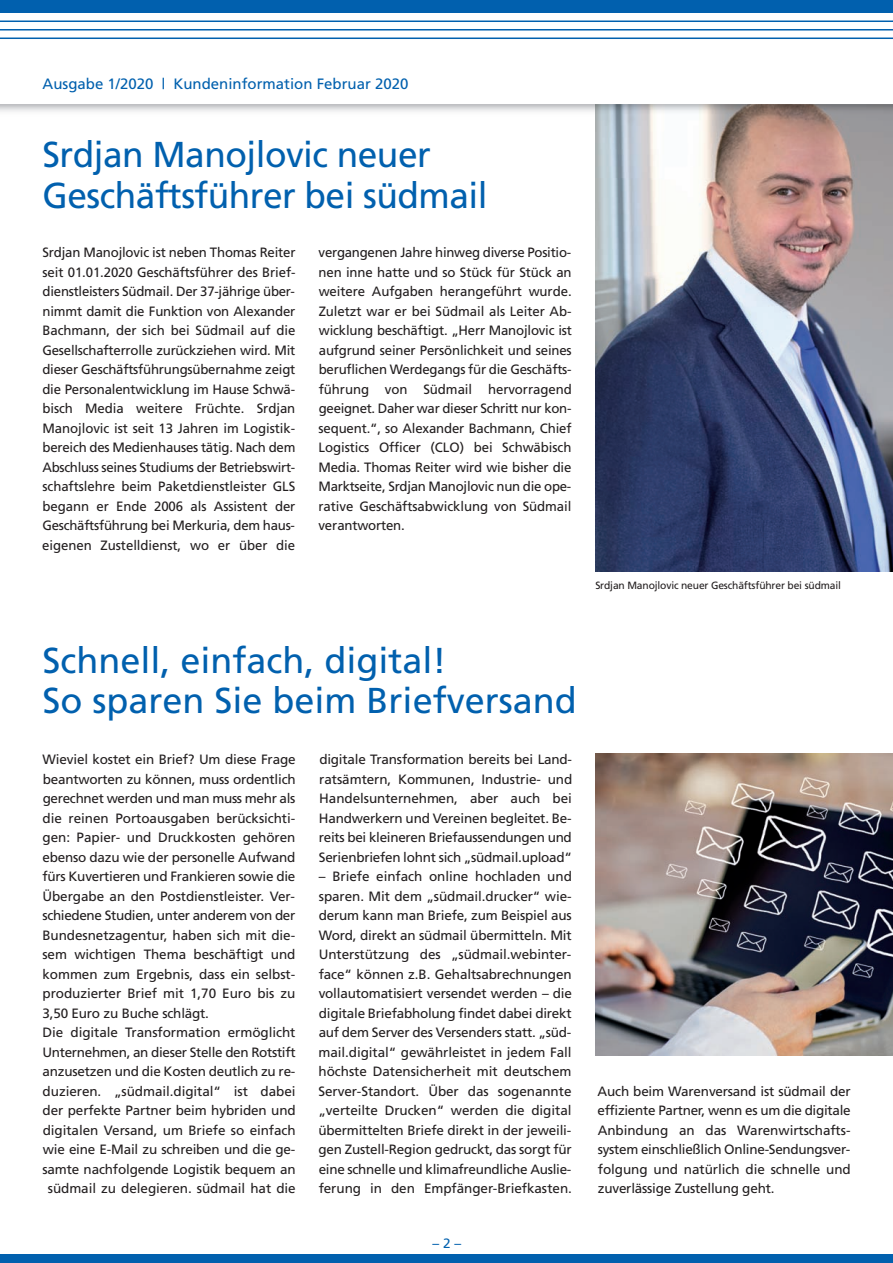
<style>
.page{position:relative;width:893px;height:1263px;background:#fff}
.page>*{position:absolute;margin:0;border:0;box-sizing:border-box;transform-origin:0 0}
.t1{font:36px/40.5px "Frutiger";letter-spacing:-.01em;color:#0160ae}
.t2{font:15px "Frutiger";color:#0160ae}
.t3{font:13.5px/19.5px "Frutiger";letter-spacing:-.01em;color:#231f20;text-align:justify}
.t4{font:13.5px "Frutiger";color:#0160ae}
.t5{font:10.5px "Frutiger";letter-spacing:-.015em;color:#231f20}
</style>
<div class="page">
<img style="left:595px;top:178px;width:298px;height:393px">
<img style="left:595px;top:161px;width:298px;height:17px">
<svg style="left:0;top:104px;width:893px;height:57px"></svg>
<div style="left:0;top:0;width:893px;height:13px;background:#0160ae"></div>
<hr style="left:0;top:21px;width:893px;height:1px;background:#0160ae">
<hr style="left:0;top:29px;width:893px;height:2px;background:#0160ae">
<hr style="left:0;top:38px;width:893px;height:1px;background:#0160ae">
<div style="left:0;top:1254px;width:893px;height:9px;background:#0160ae"></div>
<img style="left:595px;top:753px;width:298px;height:303px">
<p class="t2" style="left:43px;top:77px;width:367px">Ausgabe 1/2020 | Kundeninformation Februar 2020</p>
<h1 class="t1" style="left:43px;top:137px;width:446px">Srdjan Manojlovic neuer<br>Geschäftsführer bei südmail</h1>
<p class="t3" style="left:42px;top:244px;width:255px">Srdjan Manojlovic ist neben Thomas Reiter seit 01.01.2020 Geschäftsführer des Brief&shy;dienstleisters Südmail. Der 37-jährige über&shy;nimmt damit die Funktion von Alexander Bachmann, der sich bei Südmail auf die Gesellschafterrolle zurückziehen wird. Mit dieser Geschäftsführungsübernahme zeigt die Personalentwicklung im Hause Schwä&shy;bisch Media weitere Früchte. Srdjan Manojlovic ist seit 13 Jahren im Logistik - bereich des Medienhauses tätig. Nach dem Abschluss seines Studiums der Betriebswirt&shy;schaftslehre beim Paketdienstleister GLS begann er Ende 2006 als Assistent der Geschäftsführung bei Merkuria, dem haus&shy;eigenen Zustelldienst, wo er über die</p>
<p class="t3" style="left:318px;top:244px;width:255px">vergangenen Jahre hinweg diverse Positio&shy;nen inne hatte und so Stück für Stück an weitere Aufgaben herangeführt wurde.<br>Zuletzt war er bei Südmail als Leiter Ab&shy;wicklung beschäftigt. „Herr Manojlovic ist aufgrund seiner Persönlichkeit und seines beruflichen Werdegangs für die Geschäfts&shy;führung von Südmail hervorragend geeignet. Daher war dieser Schritt nur kon&shy;sequent.“, so Alexander Bachmann, Chief Logistics Officer (CLO) bei Schwäbisch Media. Thomas Reiter wird wie bisher die Marktseite, Srdjan Manojlovic nun die ope&shy;rative Geschäftsabwicklung von Südmail verantworten.</p>
<h1 class="t1" style="left:43px;top:643px;width:536px">Schnell, einfach, digital!<br>So sparen Sie beim Briefversand</h1>
<p class="t3" style="left:43px;top:751px;width:255px">Wieviel kostet ein Brief? Um diese Frage</p>
<p class="t3" style="left:43px;top:770px;width:255px">beantworten zu können, muss ordentlich</p>
<p class="t3" style="left:43px;top:790px;width:254px">gerechnet werden und man muss mehr als</p>
<p class="t3" style="left:43px;top:809px;width:254px">die reinen Portoausgaben berücksichti-</p>
<p class="t3" style="left:43px;top:829px;width:254px">gen: Papier- und Druckkosten gehören</p>
<p class="t3" style="left:43px;top:848px;width:254px">ebenso dazu wie der personelle Aufwand</p>
<p class="t3" style="left:42px;top:868px;width:254px">fürs Kuvertieren und Frankieren sowie die</p>
<p class="t3" style="left:42px;top:887px;width:254px">Übergabe an den Postdienstleister. Ver-</p>
<p class="t3" style="left:42px;top:907px;width:254px">schiedene Studien, unter anderem von der</p>
<p class="t3" style="left:42px;top:926px;width:254px">Bundesnetzagentur, haben sich mit die-</p>
<p class="t3" style="left:42px;top:946px;width:255px">sem wichtigen Thema beschäftigt und</p>
<p class="t3" style="left:42px;top:965px;width:254px">kommen zum Ergebnis, dass ein selbst -</p>
<p class="t3" style="left:43px;top:985px;width:255px">produzierter Brief mit 1,70 Euro bis zu</p>
<p class="t3" style="left:43px;top:1004px;width:168px">3,50 Euro zu Buche schlägt.</p>
<p class="t3" style="left:43px;top:1024px;width:254px">Die digitale Transformation ermöglicht</p>
<p class="t3" style="left:43px;top:1043px;width:255px">Unternehmen, an dieser Stelle den Rotstift</p>
<p class="t3" style="left:43px;top:1063px;width:254px">anzusetzen und die Kosten deutlich zu re-</p>
<p class="t3" style="left:43px;top:1082px;width:254px">duzieren. „südmail.digital“ ist dabei</p>
<p class="t3" style="left:43px;top:1102px;width:255px">der perfekte Partner beim hybriden und</p>
<p class="t3" style="left:43px;top:1121px;width:255px">digitalen Versand, um Briefe so einfach</p>
<p class="t3" style="left:43px;top:1141px;width:254px">wie eine E-Mail zu schreiben und die ge-</p>
<p class="t3" style="left:43px;top:1160px;width:255px">samte nachfolgende Logistik bequem an</p>
<p class="t3" style="left:48px;top:1180px;width:249px">südmail zu delegieren. südmail hat die</p>
<p class="t3" style="left:319px;top:751px;width:255px">digitale Transformation bereits bei Land&shy;ratsämtern, Kommunen, Industrie- und Handelsunternehmen, aber auch bei Handwerkern und Vereinen begleitet. Be&shy;reits bei kleineren Briefaussendungen und Serienbriefen lohnt sich „südmail.upload“</p>
<p class="t3" style="left:318px;top:868px;width:255px">– Briefe einfach online hochladen und sparen. Mit dem „südmail.drucker“ wie&shy;derum kann man Briefe, zum Beispiel aus Word, direkt an südmail übermitteln. Mit Unterstützung des „südmail.webinter&shy;face“ können z.B. Gehaltsabrechnungen vollautomatisiert versendet werden – die digitale Briefabholung findet dabei direkt auf dem Server des Versenders statt. „süd&shy;mail.digital“ gewährleistet in jedem Fall höchste Datensicherheit mit deutschem Server-Standort. Über das sogenannte „verteilte Drucken“ werden die digital übermittelten Briefe direkt in der jeweili&shy;gen Zustell-Region gedruckt, das sorgt für eine schnelle und klimafreundliche Auslie&shy;ferung in den Empfänger-Briefkasten.</p>
<p class="t4" style="left:433px;top:1237px;width:30px">– 2 –</p>
<p class="t5" style="left:595px;top:581px;width:247px">Srdjan Manojlovic neuer Geschäftsführer bei südmail</p>
<p class="t3" style="left:598px;top:1082px;width:255px">Auch beim Warenversand ist südmail der effiziente Partner, wenn es um die digitale Anbindung an das Warenwirtschafts - system einschließlich Online-Sendungsver&shy;folgung und natürlich die schnelle und zuverlässige Zustellung geht.</p>
</div>
